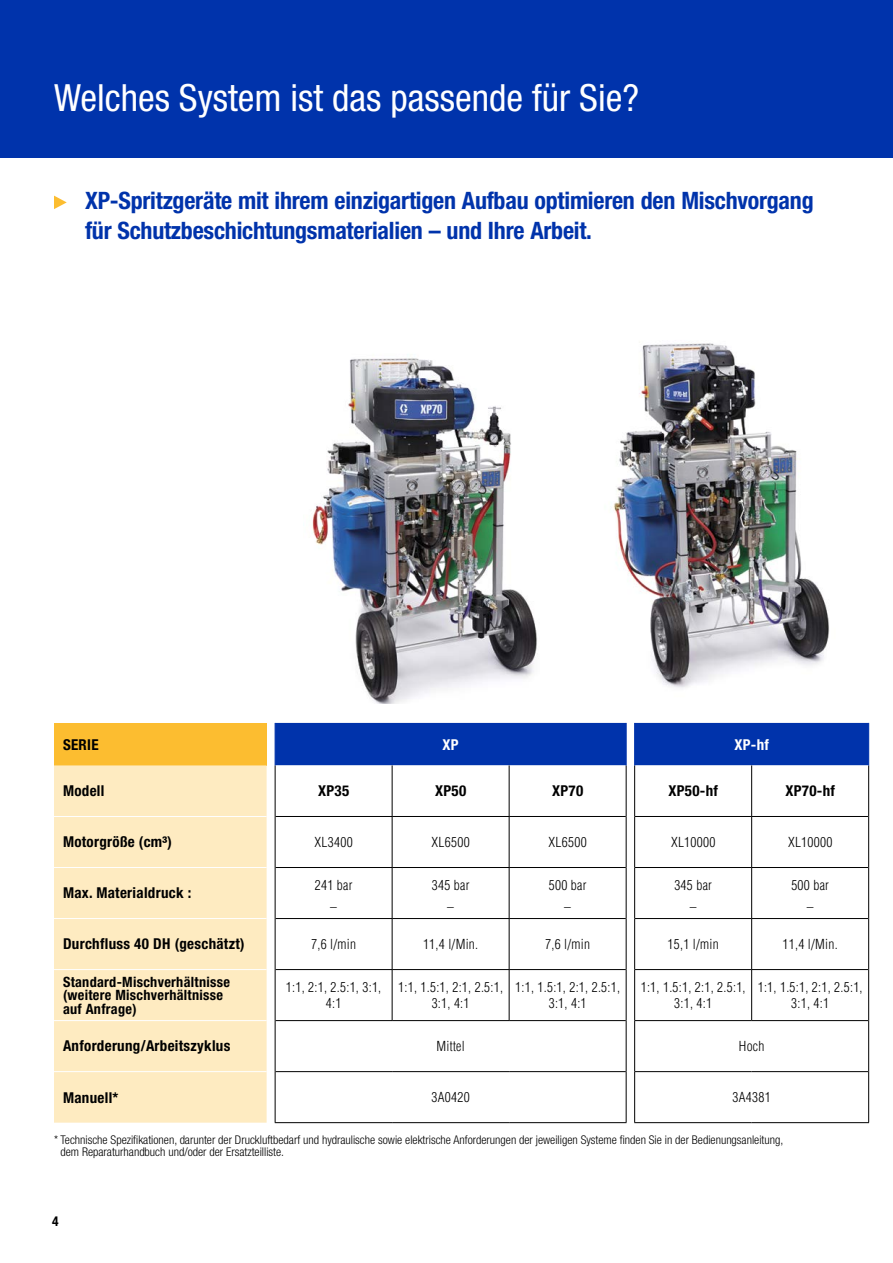
<style>
.page{position:relative;width:893px;height:1263px;background:#fff}
.page>*{position:absolute;margin:0;border:0;box-sizing:border-box;transform-origin:0 0}
.t1{font:condensed 37.5px "Helvetica Neue LT Std";color:#fff}
.t2{font:700 condensed 24px/30px "Helvetica Neue LT Std";letter-spacing:-.01em;color:#0033ab}
.t3{font:700 condensed 15px "Helvetica Neue LT Std";letter-spacing:.02em;color:#000}
.t4{font:700 condensed 15px "Helvetica Neue LT Std";color:#fff}
.t5{font:700 condensed 14.25px/13.5px "Helvetica Neue LT Std";letter-spacing:.02em;color:#000}
.t6{font:300 condensed 13.5px/16.5px "Helvetica LT Std";letter-spacing:.02em;color:#000;text-align:center}
.t7{font:700 condensed 13.5px "Helvetica Neue LT Std";color:#000}
.t8{font:300 condensed 12px/12px "Helvetica Neue LT Std";color:#000}
</style>
<div class="page">
<div style="left:0;top:0;width:893px;height:157px;background:#0033ab"></div>
<img style="left:312px;top:354px;width:225px;height:349px">
<img style="left:613px;top:343px;width:217px;height:345px">
<svg style="left:54px;top:196px;width:13px;height:13px"></svg>
<div style="left:54px;top:723px;width:213px;height:42px;background:#fcbd30"></div>
<div style="left:276px;top:723px;width:592px;height:42px;background:#0033ab"></div>
<div style="left:54px;top:765px;width:213px;height:358px;background:#feebc1"></div>
<svg style="left:276px;top:765px;width:592px;height:358px"></svg>
<hr style="left:54px;top:816px;width:213px;height:1px;background:#fff">
<hr style="left:54px;top:867px;width:213px;height:1px;background:#fff">
<hr style="left:54px;top:918px;width:213px;height:1px;background:#fff">
<hr style="left:54px;top:969px;width:213px;height:1px;background:#fff">
<hr style="left:54px;top:1020px;width:213px;height:1px;background:#fff">
<hr style="left:54px;top:1071px;width:213px;height:1px;background:#fff">
<hr style="left:392px;top:816px;width:117px;height:1px;background:#000">
<hr style="left:392px;top:867px;width:117px;height:1px;background:#000">
<hr style="left:392px;top:918px;width:117px;height:1px;background:#000">
<hr style="left:392px;top:969px;width:117px;height:1px;background:#000">
<hr style="left:275px;top:765px;width:1px;height:51px;background:#000">
<hr style="left:275px;top:816px;width:1px;height:51px;background:#000">
<hr style="left:275px;top:867px;width:1px;height:51px;background:#000">
<hr style="left:275px;top:918px;width:1px;height:51px;background:#000">
<hr style="left:275px;top:969px;width:1px;height:51px;background:#000">
<hr style="left:392px;top:765px;width:1px;height:51px;background:#000">
<hr style="left:275px;top:816px;width:117px;height:1px;background:#000">
<hr style="left:392px;top:817px;width:1px;height:50px;background:#000">
<hr style="left:275px;top:867px;width:117px;height:1px;background:#000">
<hr style="left:392px;top:868px;width:1px;height:50px;background:#000">
<hr style="left:275px;top:918px;width:117px;height:1px;background:#000">
<hr style="left:392px;top:919px;width:1px;height:50px;background:#000">
<hr style="left:275px;top:969px;width:117px;height:1px;background:#000">
<hr style="left:392px;top:970px;width:1px;height:50px;background:#000">
<hr style="left:275px;top:723px;width:1px;height:42px;background:#0033ab">
<hr style="left:509px;top:765px;width:1px;height:51px;background:#000">
<hr style="left:509px;top:816px;width:117px;height:1px;background:#000">
<hr style="left:509px;top:817px;width:1px;height:50px;background:#000">
<hr style="left:509px;top:867px;width:117px;height:1px;background:#000">
<hr style="left:509px;top:868px;width:1px;height:50px;background:#000">
<hr style="left:509px;top:918px;width:117px;height:1px;background:#000">
<hr style="left:509px;top:919px;width:1px;height:50px;background:#000">
<hr style="left:509px;top:969px;width:117px;height:1px;background:#000">
<hr style="left:509px;top:970px;width:1px;height:50px;background:#000">
<hr style="left:626px;top:765px;width:1px;height:51px;background:#000">
<hr style="left:626px;top:816px;width:1px;height:51px;background:#000">
<hr style="left:626px;top:867px;width:1px;height:51px;background:#000">
<hr style="left:626px;top:918px;width:1px;height:51px;background:#000">
<hr style="left:626px;top:969px;width:1px;height:51px;background:#000">
<hr style="left:275px;top:1020px;width:117px;height:1px;background:#000">
<hr style="left:392px;top:1020px;width:117px;height:1px;background:#000">
<hr style="left:509px;top:1020px;width:117px;height:1px;background:#000">
<hr style="left:275px;top:1071px;width:117px;height:1px;background:#000">
<hr style="left:392px;top:1071px;width:117px;height:1px;background:#000">
<hr style="left:509px;top:1071px;width:117px;height:1px;background:#000">
<hr style="left:275px;top:1020px;width:1px;height:51px;background:#000">
<hr style="left:626px;top:1020px;width:1px;height:51px;background:#000">
<hr style="left:275px;top:1071px;width:1px;height:51px;background:#000">
<hr style="left:626px;top:1071px;width:1px;height:51px;background:#000">
<hr style="left:275px;top:1122px;width:117px;height:1px;background:#000">
<hr style="left:392px;top:1122px;width:117px;height:1px;background:#000">
<hr style="left:509px;top:1122px;width:117px;height:1px;background:#000">
<hr style="left:626px;top:723px;width:1px;height:42px;background:#0033ab">
<hr style="left:634px;top:765px;width:1px;height:51px;background:#000">
<hr style="left:634px;top:816px;width:1px;height:51px;background:#000">
<hr style="left:634px;top:867px;width:1px;height:51px;background:#000">
<hr style="left:634px;top:918px;width:1px;height:51px;background:#000">
<hr style="left:634px;top:969px;width:1px;height:51px;background:#000">
<hr style="left:635px;top:816px;width:117px;height:1px;background:#000">
<hr style="left:635px;top:867px;width:117px;height:1px;background:#000">
<hr style="left:635px;top:918px;width:117px;height:1px;background:#000">
<hr style="left:635px;top:969px;width:117px;height:1px;background:#000">
<hr style="left:635px;top:1020px;width:117px;height:1px;background:#000">
<hr style="left:635px;top:1071px;width:117px;height:1px;background:#000">
<hr style="left:752px;top:1071px;width:116px;height:1px;background:#000">
<hr style="left:634px;top:1020px;width:1px;height:51px;background:#000">
<hr style="left:868px;top:1020px;width:1px;height:51px;background:#000">
<hr style="left:634px;top:1071px;width:1px;height:51px;background:#000">
<hr style="left:868px;top:1071px;width:1px;height:51px;background:#000">
<hr style="left:634px;top:1122px;width:118px;height:1px;background:#000">
<hr style="left:752px;top:1122px;width:117px;height:1px;background:#000">
<hr style="left:634px;top:723px;width:1px;height:42px;background:#0033ab">
<hr style="left:751px;top:765px;width:1px;height:51px;background:#000">
<hr style="left:752px;top:816px;width:116px;height:1px;background:#000">
<hr style="left:751px;top:817px;width:1px;height:50px;background:#000">
<hr style="left:752px;top:867px;width:116px;height:1px;background:#000">
<hr style="left:751px;top:868px;width:1px;height:50px;background:#000">
<hr style="left:752px;top:918px;width:116px;height:1px;background:#000">
<hr style="left:751px;top:919px;width:1px;height:50px;background:#000">
<hr style="left:752px;top:969px;width:116px;height:1px;background:#000">
<hr style="left:751px;top:970px;width:1px;height:50px;background:#000">
<hr style="left:752px;top:1020px;width:116px;height:1px;background:#000">
<hr style="left:868px;top:765px;width:1px;height:51px;background:#000">
<hr style="left:868px;top:816px;width:1px;height:51px;background:#000">
<hr style="left:868px;top:867px;width:1px;height:51px;background:#000">
<hr style="left:868px;top:918px;width:1px;height:51px;background:#000">
<hr style="left:868px;top:969px;width:1px;height:51px;background:#000">
<hr style="left:868px;top:723px;width:1px;height:42px;background:#0033ab">
<h1 class="t1" style="left:54px;top:76px;width:586px">Welches System ist das passende für Sie?</h1>
<h2 class="t2" style="left:85px;top:185px;width:730px">XP-Spritzgeräte mit ihrem einzigartigen Aufbau optimieren den Mischvorgang für Schutzbeschichtungsmaterialien – und Ihre Arbeit.</h2>
<p class="t3" style="left:63px;top:735px;width:37px">SERIE</p>
<p class="t4" style="left:443px;top:735px;width:18px">XP</p>
<p class="t4" style="left:734px;top:735px;width:36px">XP-hf</p>
<p class="t3" style="left:63px;top:782px;width:43px">Modell</p>
<p class="t3" style="left:318px;top:782px;width:33px">XP35</p>
<p class="t3" style="left:435px;top:782px;width:33px">XP50</p>
<p class="t3" style="left:552px;top:782px;width:33px">XP70</p>
<p class="t3" style="left:668px;top:782px;width:51px">XP50-hf</p>
<p class="t3" style="left:785px;top:782px;width:51px">XP70-hf</p>
<p class="t3" style="left:63px;top:833px;width:111px">Motorgröße (cm³)</p>
<p class="t6" style="left:315px;top:834px;width:40px">XL3400</p>
<p class="t6" style="left:432px;top:834px;width:40px">XL6500</p>
<p class="t6" style="left:549px;top:834px;width:40px">XL6500</p>
<p class="t6" style="left:671px;top:834px;width:46px">XL10000</p>
<p class="t6" style="left:788px;top:834px;width:46px">XL10000</p>
<p class="t3" style="left:63px;top:884px;width:130px">Max. Materialdruck :</p>
<p class="t6" style="left:315px;top:876px;width:39px">241 bar _</p>
<p class="t6" style="left:432px;top:876px;width:39px">345 bar _</p>
<p class="t6" style="left:549px;top:876px;width:39px">500 bar _</p>
<p class="t6" style="left:674px;top:876px;width:39px">345 bar _</p>
<p class="t6" style="left:791px;top:876px;width:39px">500 bar _</p>
<p class="t3" style="left:63px;top:935px;width:183px">Durchfluss 40 DH (geschätzt)</p>
<p class="t6" style="left:311px;top:936px;width:46px">7,6 l/min</p>
<p class="t6" style="left:423px;top:936px;width:57px">11,4 l/Min.</p>
<p class="t6" style="left:545px;top:936px;width:46px">7,6 l/min</p>
<p class="t6" style="left:668px;top:936px;width:53px">15,1 l/min</p>
<p class="t6" style="left:783px;top:936px;width:57px">11,4 l/Min.</p>
<p class="t5" style="left:63px;top:975px;width:168px">Standard-Mischverhältnisse (weitere Mischverhältnisse auf Anfrage)</p>
<p class="t6" style="left:286px;top:978px;width:97px">1:1, 2:1, 2.5:1, 3:1,<br>4:1</p>
<p class="t6" style="left:398px;top:978px;width:106px">1:1, 1.5:1, 2:1, 2.5:1,<br>3:1, 4:1</p>
<p class="t6" style="left:515px;top:978px;width:106px">1:1, 1.5:1, 2:1, 2.5:1,<br>3:1, 4:1</p>
<p class="t6" style="left:641px;top:978px;width:106px">1:1, 1.5:1, 2:1, 2.5:1,<br>3:1, 4:1</p>
<p class="t6" style="left:758px;top:978px;width:106px">1:1, 1.5:1, 2:1, 2.5:1,<br>3:1, 4:1</p>
<p class="t3" style="left:63px;top:1037px;width:169px">Anforderung/Arbeitszyklus</p>
<p class="t6" style="left:436px;top:1038px;width:30px">Mittel</p>
<p class="t6" style="left:739px;top:1038px;width:27px">Hoch</p>
<p class="t3" style="left:63px;top:1088px;width:57px">Manuell*</p>
<p class="t6" style="left:432px;top:1089px;width:40px">3A0420</p>
<p class="t6" style="left:733px;top:1089px;width:40px">3A4381</p>
<p class="t8" style="left:60px;top:1134px;width:724px;text-indent:-6px">* Technische Spezifikationen, darunter der Druckluftbedarf und hydraulische sowie elektrische Anforderungen der jeweiligen Systeme finden Sie in der Bedienungsanleitung, dem Reparaturhandbuch und/oder der Ersatzteilliste.</p>
<p class="t7" style="left:52px;top:1213px;width:8px">4</p>
</div>
